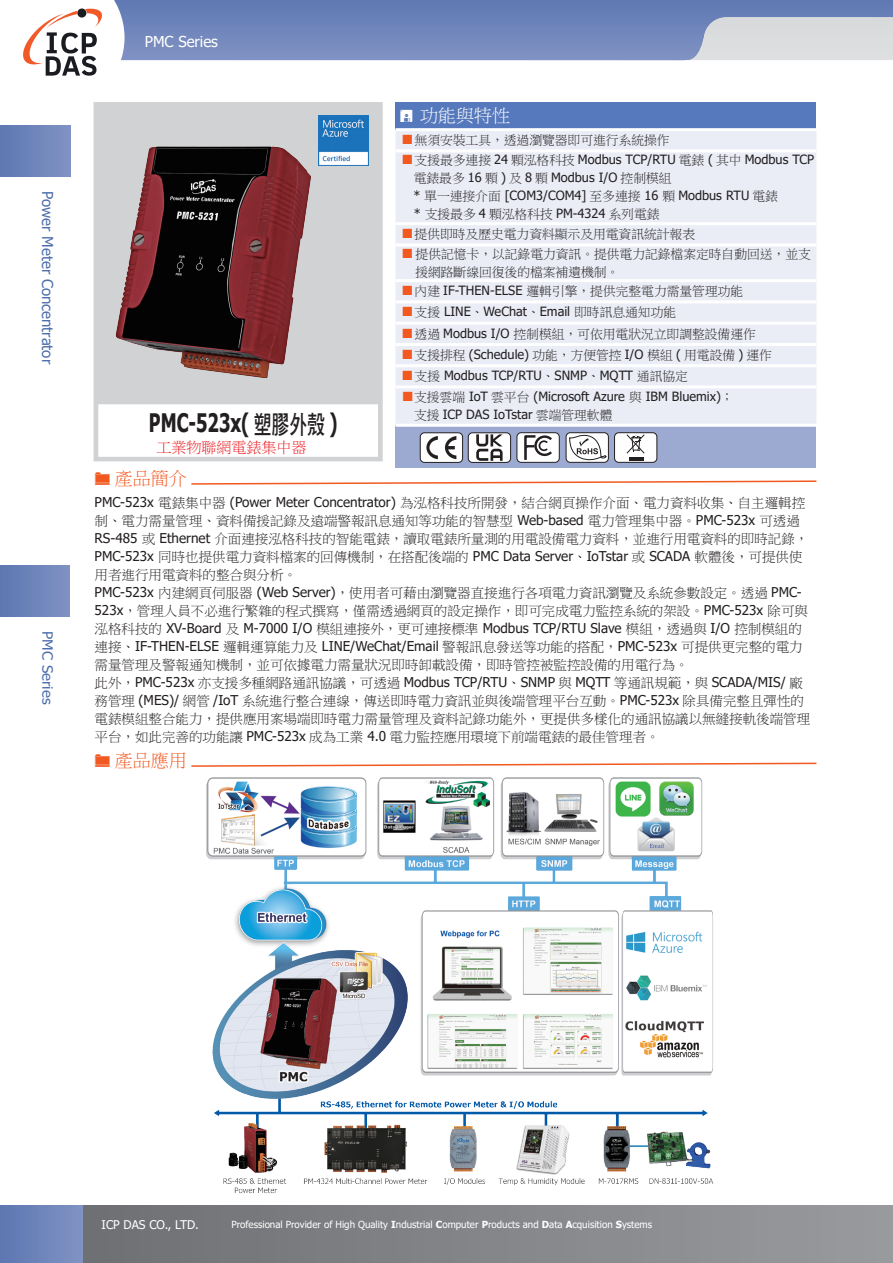
<style>
.page{position:relative;width:893px;height:1263px;background:#fff}
.page>*{position:absolute;margin:0;border:0;box-sizing:border-box;transform-origin:0 0}
.t1{font:700 25.5px "Tahoma";color:#231f20;scale:.7 1}
.t2{font:18px "Ming Li U";letter-spacing:-.005em;color:#f15921}
.t3{font:18px "Ming Li U";color:#fff}
.t4{font:15px "Tahoma";color:#4e6fac}
.t5{font:15px "Ming Li U";color:#ee1d23}
.t6{font:15px "Tahoma";color:#fff}
.t7{font:14.1px "Tahoma";color:#4e6fac;scale:1.06 1}
.t8{font:13.5px/18px "Ming Li U";color:#231f20}
.t9{font:13.5px/18px "Tahoma";color:#231f20}
.t10{font:12.75px/18px "Tahoma";color:#231f20}
.t11{font:12.75px/19.8px "Ming Li U";color:#231f20}
.t12{font:12px "Tahoma";color:#fff}
.t13{font:9.75px "Tahoma";color:#fff}
.s1{font-family:"DF Hei Bd HK BF";font-weight:400}
.s2{font-family:"Ming Li U"}
.s3{font-family:"Tahoma"}
.s4{font-weight:700}
</style>
<div class="page">
<svg style="left:125px;top:0;width:768px;height:60px;background:#8194c0"></svg>
<div style="left:83px;top:1205px;width:810px;height:58px;background:linear-gradient(to right,#6e7073,#999b9e)"></div>
<div style="left:0;top:1205px;width:83px;height:58px;background:linear-gradient(to right,#5c77b2,#8193c3)"></div>
<div style="left:0;top:126px;width:70px;height:51px;background:linear-gradient(to right,#5d78b2,#8092c2)"></div>
<hr style="left:892px;top:1205px;width:1px;height:58px;background:#999b9e">
<svg style="left:23px;top:0;width:102px;height:110px"></svg>
<div style="left:0;top:566px;width:70px;height:50px;background:linear-gradient(to right,#5c77b2,#8092c2)"></div>
<div style="left:395px;top:102px;width:421px;height:28px;background:#5679bd"></div>
<div style="left:395px;top:131px;width:421px;height:293px;background:#eaedf6"></div>
<div style="left:395px;top:425px;width:421px;height:42px;background:#9ca9d0"></div>
<hr style="left:395px;top:128px;width:421px;height:3px;background:#fff">
<hr style="left:395px;top:149px;width:421px;height:3px;background:#fff">
<hr style="left:395px;top:222px;width:421px;height:3px;background:#fff">
<hr style="left:395px;top:243px;width:421px;height:3px;background:#fff">
<hr style="left:395px;top:279px;width:421px;height:3px;background:#fff">
<hr style="left:395px;top:300px;width:421px;height:3px;background:#fff">
<hr style="left:395px;top:322px;width:421px;height:3px;background:#fff">
<hr style="left:395px;top:343px;width:421px;height:3px;background:#fff">
<hr style="left:395px;top:364px;width:421px;height:3px;background:#fff">
<hr style="left:395px;top:385px;width:421px;height:3px;background:#fff">
<hr style="left:395px;top:424px;width:421px;height:3px;background:#fff">
<svg style="left:94px;top:102px;width:289px;height:359px;fill:#d1d2d4"></svg>
<svg style="left:191px;top:480px;width:626px;height:5px"></svg>
<svg style="left:722px;top:762px;width:95px;height:3px"></svg>
<img style="left:93px;top:131px;width:252px;height:262px">
<img style="left:318px;top:115px;width:51px;height:51px">
<img style="left:191px;top:763px;width:531px;height:431px">
<div style="left:420px;top:433px;width:43px;height:29px;background:#fff;border-radius:4px"></div>
<div style="left:420px;top:433px;width:43px;height:30px;border:1px solid #231f20;border-radius:4px"></div>
<div style="left:468px;top:433px;width:43px;height:29px;background:#fff;border-radius:4px"></div>
<div style="left:468px;top:433px;width:43px;height:30px;border:1px solid #231f20;border-radius:4px"></div>
<svg style="left:426px;top:436px;width:12px;height:23px"></svg>
<svg style="left:445px;top:436px;width:11px;height:23px"></svg>
<div style="left:517px;top:433px;width:42px;height:29px;background:#fff;border-radius:4px"></div>
<div style="left:517px;top:432px;width:42px;height:30px;border:1px solid #231f20;border-radius:4px"></div>
<svg style="left:524px;top:435px;width:28px;height:25px"></svg>
<div style="left:566px;top:433px;width:42px;height:29px;background:#fff;border-radius:4px"></div>
<div style="left:566px;top:432px;width:43px;height:30px;border:1px solid #231f20;border-radius:4px"></div>
<svg style="left:569px;top:434px;width:38px;height:27px"></svg>
<div style="left:615px;top:433px;width:42px;height:29px;background:#fff;border-radius:4px"></div>
<div style="left:614px;top:432px;width:43px;height:30px;border:1px solid #231f20;border-radius:4px"></div>
<hr style="left:629px;top:457px;width:15px;height:4px;background:#231f20">
<svg style="left:626px;top:434px;width:19px;height:20px"></svg>
<svg style="left:476px;top:434px;width:27px;height:27px"></svg>
<svg style="left:403px;top:135px;width:9px;height:9px"></svg>
<svg style="left:403px;top:155px;width:9px;height:9px"></svg>
<svg style="left:403px;top:229px;width:9px;height:9px"></svg>
<svg style="left:403px;top:248px;width:9px;height:10px"></svg>
<svg style="left:403px;top:286px;width:9px;height:9px"></svg>
<svg style="left:403px;top:307px;width:9px;height:9px"></svg>
<svg style="left:403px;top:328px;width:9px;height:10px"></svg>
<svg style="left:403px;top:350px;width:9px;height:9px"></svg>
<svg style="left:403px;top:371px;width:9px;height:9px"></svg>
<svg style="left:403px;top:392px;width:9px;height:9px"></svg>
<p class="t4" style="left:58px;top:191px;width:174px;rotate:90deg">Power Meter Concentrator</p>
<p class="t7" style="left:57px;top:631px;width:71px;rotate:90deg">PMC Series</p>
<p class="t6" style="left:145px;top:31px;width:75px">PMC Series</p>
<h1 class="t1" style="left:149px;top:404px;width:271px">PMC-523x( <span class="s1">塑膠外殼</span> )</h1>
<p class="t5" style="left:157px;top:440px;width:151px">工業物聯網電錶集中器</p>
<h2 class="t2" style="left:115px;top:470px;width:74px">產品簡介</h2>
<h2 class="t3" style="left:420px;top:107px;width:91px">功能與特性</h2>
<p class="t11" style="left:415px;top:130px;width:256px">無須安裝工具，透過瀏覽器即可進行系統操作</p>
<p class="t10" style="left:413px;top:151px;width:402px"><span class="s2">支援最多連接</span> 24 <span class="s2">顆泓格科技</span> Modbus TCP/RTU <span class="s2">電錶</span> ( <span class="s2">其中</span> Modbus TCP<span class="s2">電錶最多</span> 16 <span class="s2">顆</span> ) <span class="s2">及</span> 8 <span class="s2">顆</span> Modbus I/O <span class="s2">控制模組<br></span>* <span class="s2">單一連接介面</span> [COM3/COM4] <span class="s2">至多連接</span> 16 <span class="s2">顆</span> Modbus RTU <span class="s2">電錶</span></p>
<p class="t11" style="left:414px;top:204px;width:399px"><span class="s3">*</span> 支援最多 <span class="s3">4</span> 顆泓格科技 <span class="s3">PM-4324</span> 系列電錶<br>提供即時及歷史電力資料顯示及用電資訊統計報表<br>提供記憶卡，以記錄電力資訊。提供電力記錄檔案定時自動回送，並支</p>
<p class="t11" style="left:415px;top:262px;width:330px">援網路斷線回復後的檔案補遺機制。<br>內建 <span class="s3">IF-THEN-ELSE</span> 邏輯引擎，提供完整電力需量管理功能</p>
<p class="t10" style="left:415px;top:303px;width:263px"><span class="s2">支援</span> LINE<span class="s2">、</span>WeChat<span class="s2">、</span>Email <span class="s2">即時訊息通知功能</span></p>
<p class="t11" style="left:415px;top:323px;width:359px;line-height:21.3px">透過 <span class="s3">Modbus I/O</span> 控制模組，可依用電狀況立即調整設備運作<br>支援排程 <span class="s3">(Schedule)</span> 功能，方便管控 <span class="s3">I/O</span> 模組 <span class="s3">(</span> 用電設備 <span class="s3">)</span> 運作</p>
<p class="t10" style="left:414px;top:366px;width:321px;line-height:20.7px"><span class="s2">支援</span> Modbus TCP/RTU<span class="s2">、</span>SNMP<span class="s2">、</span>MQTT <span class="s2">通訊協定<br>支援雲端</span> IoT <span class="s2">雲平台</span> (Microsoft Azure <span class="s2">與</span> IBM Bluemix)<span class="s2">；</span></p>
<p class="t10" style="left:414px;top:406px;width:200px"><span class="s2">支援</span> ICP DAS IoTstar <span class="s2">雲端管理軟體</span></p>
<p class="t8" style="left:95px;top:494px;width:715px"><span class="s3">PMC-523x</span> 電錶集中器 <span class="s3">(Power Meter Concentrator)</span> 為泓格科技所開發，結合網頁操作介面、電力資料收集、自主邏輯控制、電力需量管理、資料備援記錄及遠端警報訊息通知等功能的智慧型 <span class="s3">Web-based</span> 電力管理集中器。<span class="s3">PMC-523x</span> 可透過<br><span class="s3">RS-485</span> 或 <span class="s3">Ethernet</span> 介面連接泓格科技的智能電錶，讀取電錶所量測的用電設備電力資料，並進行用電資料的即時記錄，</p>
<p class="t9" style="left:95px;top:548px;width:709px">PMC-523x <span class="s2">同時也提供電力資料檔案的回傳機制，在搭配後端的</span> PMC Data Server<span class="s2">、</span>IoTstar <span class="s2">或</span> SCADA <span class="s2">軟體後，可提供使</span></p>
<p class="t8" style="left:95px;top:566px;width:715px">用者進行用電資料的整合與分析。<br><span class="s3">PMC-523x</span> 內建網頁伺服器 <span class="s3">(Web Server)</span>，使用者可藉由瀏覽器直接進行各項電力資訊瀏覽及系統參數設定。透過 <span class="s3">PMC-<br>523x</span>，管理人員不必進行繁雜的程式撰寫，僅需透過網頁的設定操作，即可完成電力監控系統的架設。<span class="s3">PMC-523x</span> 除可與</p>
<p class="t9" style="left:95px;top:620px;width:710px"><span class="s2">泓格科技的</span> XV-Board <span class="s2">及</span> M-7000 I/O <span class="s2">模組連接外，更可連接標準</span> Modbus TCP/RTU Slave <span class="s2">模組，透過與</span> I/O <span class="s2">控制模組的連接、</span>IF-THEN-ELSE <span class="s2">邏輯運算能力及</span> LINE/WeChat/Email <span class="s2">警報訊息發送等功能的搭配，</span>PMC-523x <span class="s2">可提供更完整的電力</span></p>
<p class="t8" style="left:95px;top:656px;width:595px">需量管理及警報通知機制，並可依據電力需量狀況即時卸載設備，即時管控被監控設備的用電行為。</p>
<p class="t9" style="left:95px;top:674px;width:710px"><span class="s2">此外，</span>PMC-523x <span class="s2">亦支援多種網路通訊協議，可透過</span> Modbus TCP/RTU<span class="s2">、</span>SNMP <span class="s2">與</span> MQTT <span class="s2">等通訊規範，與</span> SCADA/MIS/ <span class="s2">廠</span></p>
<p class="t8" style="left:95px;top:692px;width:717px">務管理 <span class="s3">(MES)/</span> 網管 <span class="s3">/IoT</span> 系統進行整合連線，傳送即時電力資訊並與後端管理平台互動。<span class="s3">PMC-523x</span> 除具備完整且彈性的電錶模組整合能力，提供應用案場端即時電力需量管理及資料記錄功能外，更提供多樣化的通訊協議以無縫接軌後端管理平台，如此完善的功能讓 <span class="s3">PMC-523x</span> 成為工業 <span class="s3">4.0</span> 電力監控應用環境下前端電錶的最佳管理者。</p>
<h2 class="t2" style="left:115px;top:752px;width:74px">產品應用</h2>
<p class="t12" style="left:102px;top:1217px;width:99px">ICP DAS CO., LTD.</p>
<p class="t13" style="left:231px;top:1218px;width:422px">Professional Provider of High Quality <span class="s4">I</span>ndustrial <span class="s4">C</span>omputer <span class="s4">P</span>roducts and <span class="s4">D</span>ata <span class="s4">A</span>cquisition <span class="s4">S</span>ystems</p>
</div>
